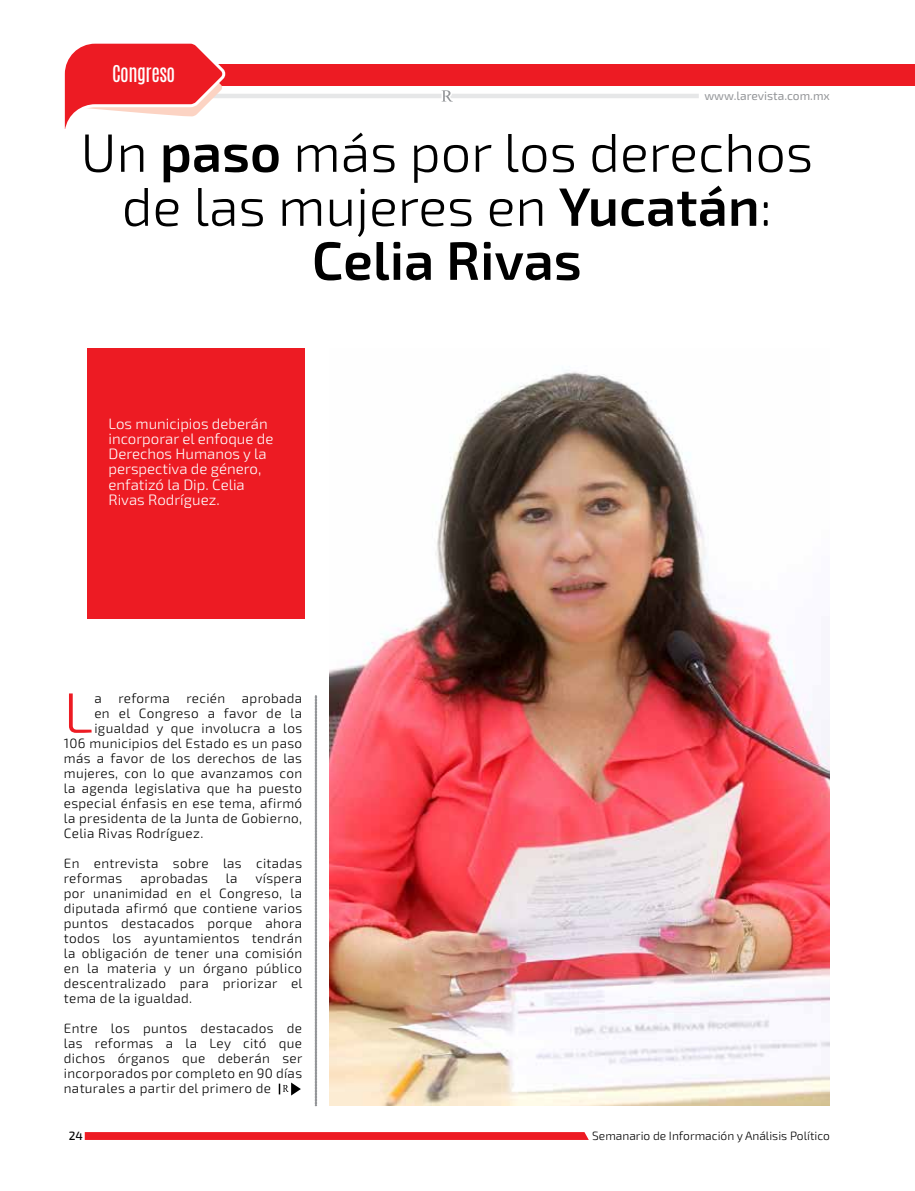
<style>
.page{position:relative;width:915px;height:1191px;background:#fff}
.page>*{position:absolute;margin:0;border:0;box-sizing:border-box;transform-origin:0 0}
.t1{font:300 57px "Exo 2";color:#ed1b23}
.t2{font:300 54px/54px "Exo 2";color:#000;text-align:center}
.t3{font:19.5px "Antonio";letter-spacing:-.025em;color:#fff}
.t4{font:300 15px/15px "Exo 2";color:#fff}
.t5{font:300 13.5px/15px "Exo 2";letter-spacing:.025em;color:#000;text-align:justify}
.t6{font:italic 700 13.5px "Exo 2";color:#fff}
.t7{font:300 12px "Exo 2";color:#000}
.t8{font:12px "Exo 2";color:#939598}
.t9{font:500 12px "Exo 2";color:#000}
.s1{font-weight:600}
</style>
<div class="page">
<hr style="left:64px;top:94px;width:377px;height:4px;background:#e6e7e8">
<hr style="left:441px;top:94px;width:257px;height:4px;background:#e6e7e8">
<svg style="left:441px;top:90px;width:12px;height:12px"></svg>
<svg style="left:85px;top:1132px;width:503px;height:8px"></svg>
<div style="left:87px;top:349px;width:217px;height:270px;background:#ed1b23"></div>
<div style="left:65px;top:64px;width:849px;height:21px;background:#ed1b23"></div>
<svg style="left:64px;top:43px;width:164px;height:86px"></svg>
<img style="left:330px;top:370px;width:499px;height:735px">
<svg style="left:315px;top:695px;width:1px;height:411px"></svg>
<svg style="left:279px;top:1082px;width:22px;height:13px"></svg>
<h3 class="t3" style="left:112px;top:59px;width:65px">CONGRESO</h3>
<p class="t6" style="left:78px;top:65px;width:134px">Especial / La Revista</p>
<p class="t8" style="left:704px;top:89px;width:127px">www.larevista.com.mx</p>
<h2 class="t2" style="left:80px;top:127px;width:734px">Un <span class="s1">paso</span> más por los derechos de las mujeres en <span class="s1">Yucatán</span>:<br><span class="s1">Celia Rivas</span></h2>
<p class="t4" style="left:108px;top:417px;width:166px">Los municipios deberán incorporar el enfoque de<br>Derechos Humanos y la perspectiva de género, enfatizó la Dip. Celia<br>Rivas Rodríguez.</p>
<h1 class="t1" style="left:64px;top:680px;width:31px">L</h1>
<p class="t5" style="left:94px;top:691px;width:209px">a reforma recién aprobada</p>
<p class="t5" style="left:94px;top:706px;width:209px">en el Congreso a favor de la</p>
<p class="t5" style="left:94px;top:721px;width:209px">igualdad y que involucra a los</p>
<p class="t5" style="left:64px;top:736px;width:240px">106 municipios del Estado es un paso</p>
<p class="t5" style="left:64px;top:751px;width:240px">más a favor de los derechos de las</p>
<p class="t5" style="left:64px;top:766px;width:240px">mujeres, con lo que avanzamos con</p>
<p class="t5" style="left:64px;top:781px;width:240px">la agenda legislativa que ha puesto</p>
<p class="t5" style="left:64px;top:796px;width:240px">especial énfasis en ese tema, afirmó</p>
<p class="t5" style="left:64px;top:811px;width:240px">la presidenta de la Junta de Gobierno,</p>
<p class="t5" style="left:64px;top:826px;width:141px">Celia Rivas Rodríguez.</p>
<p class="t5" style="left:64px;top:856px;width:240px">En entrevista sobre las citadas reformas</p>
<p class="t5" style="left:64px;top:871px;width:240px;text-indent:191px">víspera por unanimidad en el Congreso, la diputada afirmó que contiene varios puntos destacados porque ahora todos los ayuntamientos tendrán la obligación de tener una comisión en la materia y un órgano público descentralizado para priorizar el tema de la igualdad.</p>
<p class="t5" style="left:64px;top:1021px;width:240px">Entre los puntos destacados de las reformas a la Ley citó que dichos órganos que deberán ser incorporados por completo en 90 días naturales a partir del primero de</p>
<p class="t5" style="left:140px;top:871px;width:69px">aprobadas</p>
<p class="t5" style="left:226px;top:871px;width:13px">la</p>
<p class="t9" style="left:69px;top:1128px;width:16px">24</p>
<p class="t7" style="left:592px;top:1128px;width:239px">Semanario de Información y Análisis Político</p>
</div>
